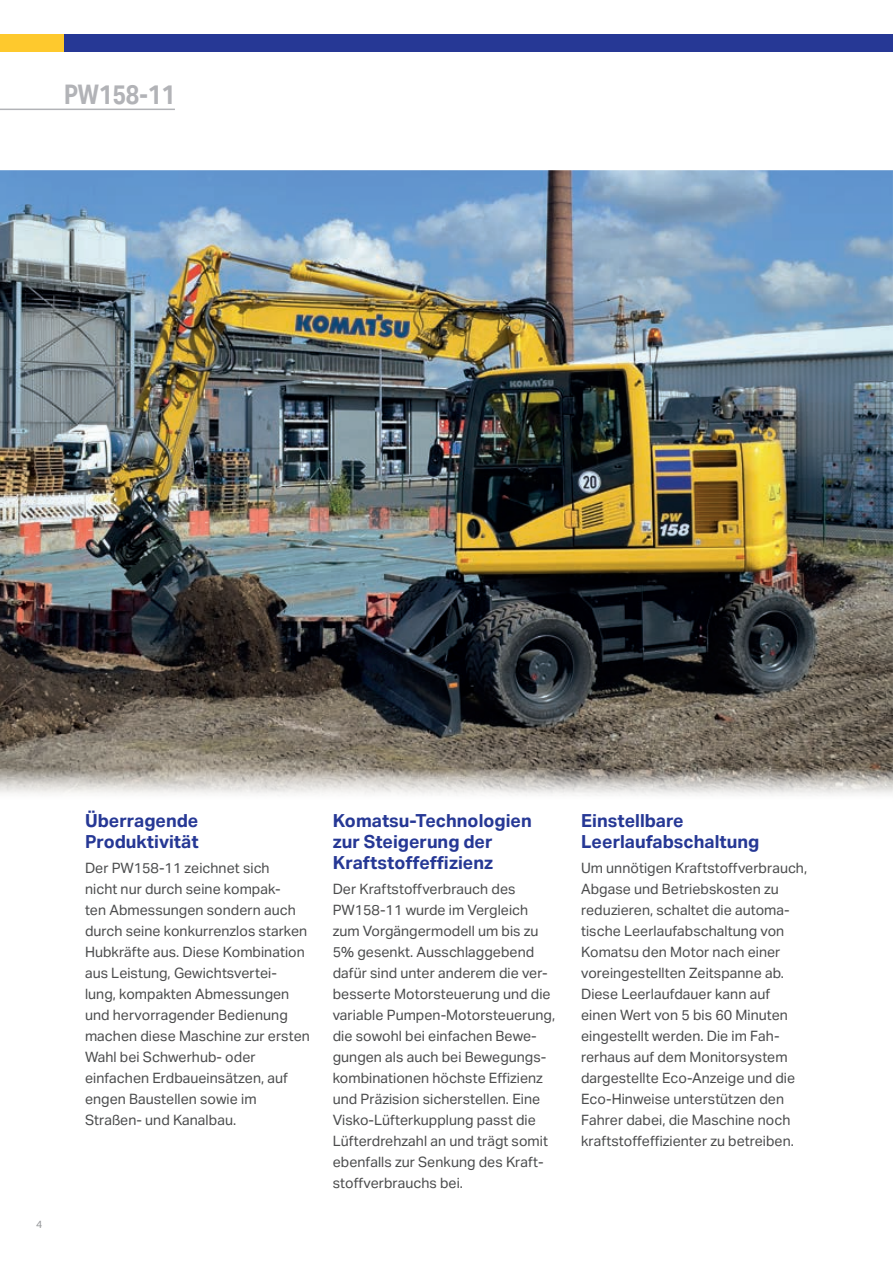
<style>
.page{position:relative;width:893px;height:1263px;background:#fff}
.page>*{position:absolute;margin:0;border:0;box-sizing:border-box;transform-origin:0 0}
.t1{font:700 27px "Aktiv Grotesk Cd";color:#b2b3b7}
.t2{font:700 18px/21px "Aktiv Grotesk";color:#263895}
.t3{font:14.25px/21px "Aktiv Grotesk";color:#4b4c4d}
.t4{font:10.5px "Aktiv Grotesk";color:#939598}
</style>
<div class="page">
<img style="left:0;top:170px;width:893px;height:626px">
<hr style="left:0;top:109px;width:175px;height:1px;background:#b2b3b7">
<div style="left:0;top:34px;width:143px;height:17px;background:#fec92d"></div>
<div style="left:64px;top:34px;width:829px;height:17px;background:#263895"></div>
<h1 class="t1" style="left:64px;top:79px;width:113px">PW158-11</h1>
<p class="t4" style="left:36px;top:1218px;width:8px">4</p>
<p class="t2" style="left:85px;top:810px;width:115px">Überragende<br>Produktivität</p>
<p class="t3" style="left:85px;top:858px;width:226px">Der PW158-11 zeichnet sich<br>nicht nur durch seine kompak-<br>ten Abmessungen sondern auch durch seine konkurrenzlos starken<br>Hubkräfte aus. Diese Kombination aus Leistung, Gewichtsvertei&shy;lung, kompakten Abmessungen und hervorragender Bedienung machen diese Maschine zur ersten<br>Wahl bei Schwerhub- oder einfachen Erdbaueinsätzen, auf engen Baustellen sowie im<br>Straßen- und Kanalbau.</p>
<p class="t2" style="left:333px;top:810px;width:200px">Komatsu-Technologien zur Steigerung der<br>Kraftstoffeffizienz</p>
<p class="t3" style="left:333px;top:879px;width:224px">Der Kraftstoffverbrauch des<br>PW158-11 wurde im Vergleich zum Vorgängermodell um bis zu<br>5% gesenkt. Ausschlaggebend dafür sind unter anderem die ver&shy;besserte Motorsteuerung und die variable Pumpen-Motorsteuerung, die sowohl bei einfachen Bewe&shy;gungen als auch bei Bewegungs&shy;kombinationen höchste Effizienz und Präzision sicherstellen. Eine<br>Visko-Lüfterkupplung passt die<br>Lüfterdrehzahl an und trägt somit ebenfalls zur Senkung des Kraft&shy;stoffverbrauchs bei.</p>
<p class="t2" style="left:581px;top:810px;width:180px">Einstellbare<br>Leerlaufabschaltung</p>
<p class="t3" style="left:581px;top:858px;width:228px">Um unnötigen Kraftstoffverbrauch,<br>Abgase und Betriebskosten zu reduzieren, schaltet die automa&shy;tische Leerlaufabschaltung von<br>Komatsu den Motor nach einer voreingestellten Zeitspanne ab.<br>Diese Leerlaufdauer kann auf einen Wert von 5 bis 60 Minuten eingestellt werden. Die im Fah&shy;rerhaus auf dem Monitorsystem dargestellte Eco-Anzeige und die<br>Eco-Hinweise unterstützen den<br>Fahrer dabei, die Maschine noch kraftstoffeffizienter zu betreiben.</p>
</div>
